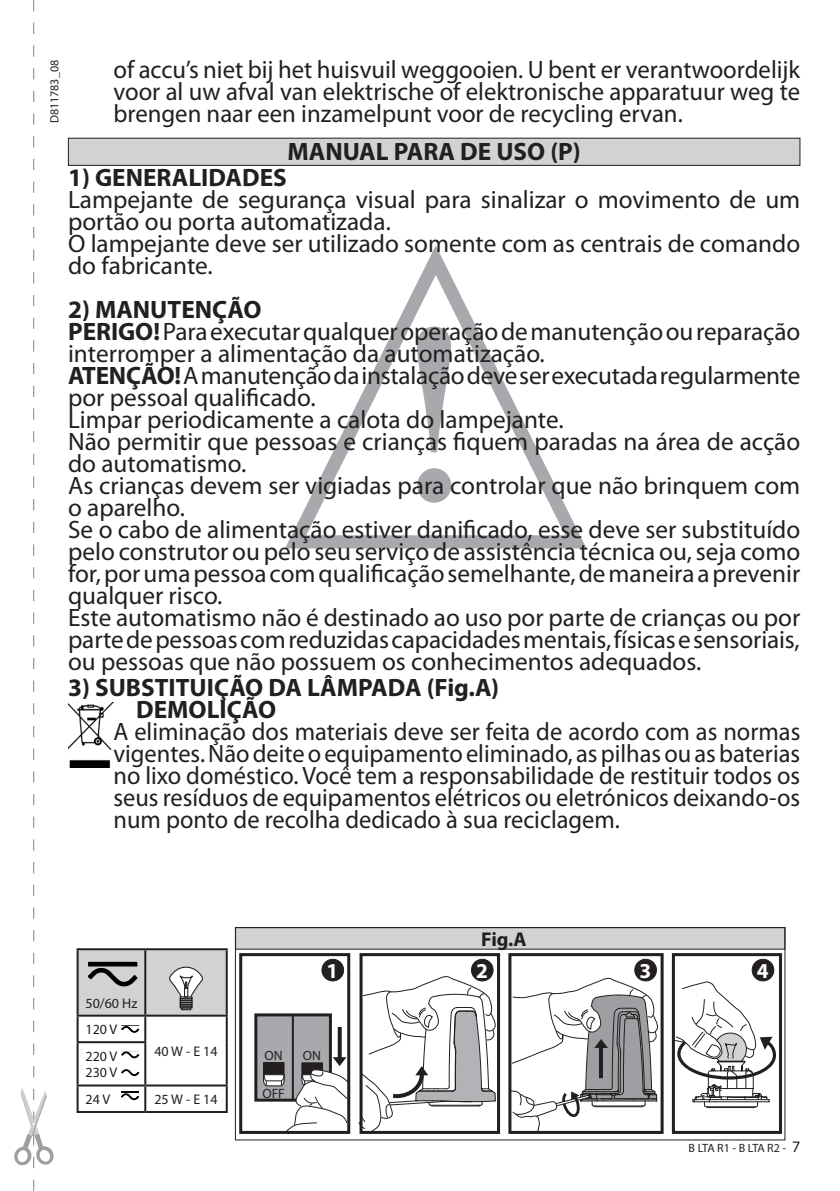
<style>
.page{position:relative;width:840px;height:1191px;background:#fff}
.page>*{position:absolute;margin:0;border:0;box-sizing:border-box;transform-origin:0 0}
.t1{font:25.2px/22px "Myriad Pro";color:#231f20;text-align:justify}
.t2{font:700 25.2px/22px "Myriad Pro";color:#231f20}
.t3{font:700 21.4px "Myriad Pro";color:#fff}
.t4{font:700 20px "Myriad Pro";color:#231f20}
.t5{font:14px/16.8px "Myriad Pro";color:#231f20}
.t6{font:13.4px "Myriad Pro";color:#231f20}
.t7{font:12px "Myriad Pro";letter-spacing:-.075em;color:#231f20}
.t8{font:12px "Myriad Pro";color:#231f20}
.s1{font-weight:700}
.s2{font-size:16px}
</style>
<div class="page">
<svg style="left:285px;top:245px;width:302px;height:304px"></svg>
<svg style="left:417px;top:326px;width:34px;height:176px"></svg>
<div style="left:359px;top:953px;width:140px;height:181px;border:3px solid #231f20"></div>
<div style="left:508px;top:953px;width:155px;height:181px;border:3px solid #231f20"></div>
<div style="left:671px;top:953px;width:110px;height:181px;border:3px solid #231f20"></div>
<div style="left:471px;top:959px;width:22px;height:22px;background:#231f20;border-radius:50%"></div>
<div style="left:471px;top:959px;width:22px;height:22px;border:1px solid #231f20;border-radius:50%"></div>
<div style="left:634px;top:959px;width:22px;height:22px;background:#231f20;border-radius:50%"></div>
<div style="left:634px;top:959px;width:22px;height:22px;border:1px solid #231f20;border-radius:50%"></div>
<div style="left:751px;top:959px;width:22px;height:22px;background:#231f20;border-radius:50%"></div>
<div style="left:751px;top:959px;width:22px;height:22px;border:1px solid #231f20;border-radius:50%"></div>
<svg style="left:239px;top:953px;width:112px;height:181px"></svg>
<svg style="left:358px;top:976px;width:137px;height:157px"></svg>
<hr style="left:707px;top:1107px;width:47px;height:1px;background:#231f20">
<svg style="left:508px;top:977px;width:150px;height:157px"></svg>
<svg style="left:672px;top:981px;width:107px;height:126px"></svg>
<div style="left:235px;top:927px;width:549px;height:22px;background:#d1d2d4"></div>
<div style="left:235px;top:927px;width:550px;height:213px;border:1px solid #231f20"></div>
<hr style="left:77px;top:950px;width:2px;height:64px;background:#231f20">
<hr style="left:225px;top:950px;width:2px;height:64px;background:#231f20">
<hr style="left:77px;top:1016px;width:2px;height:25px;background:#231f20">
<hr style="left:144px;top:1016px;width:2px;height:25px;background:#231f20">
<hr style="left:225px;top:1016px;width:2px;height:26px;background:#231f20">
<hr style="left:77px;top:1043px;width:2px;height:41px;background:#231f20">
<hr style="left:144px;top:1043px;width:2px;height:41px;background:#231f20">
<hr style="left:225px;top:1042px;width:2px;height:42px;background:#231f20">
<hr style="left:77px;top:1084px;width:68px;height:2px;background:#231f20">
<hr style="left:77px;top:1086px;width:2px;height:25px;background:#231f20">
<hr style="left:145px;top:1084px;width:82px;height:2px;background:#231f20">
<hr style="left:144px;top:1086px;width:2px;height:25px;background:#231f20">
<hr style="left:225px;top:1086px;width:2px;height:25px;background:#231f20">
<hr style="left:77px;top:1111px;width:68px;height:2px;background:#231f20">
<hr style="left:145px;top:1111px;width:82px;height:2px;background:#231f20">
<hr style="left:77px;top:1014px;width:68px;height:2px;background:#231f20">
<hr style="left:145px;top:1014px;width:82px;height:2px;background:#231f20">
<hr style="left:77px;top:1041px;width:69px;height:2px;background:#231f20">
<hr style="left:77px;top:948px;width:68px;height:2px;background:#231f20">
<hr style="left:145px;top:948px;width:82px;height:2px;background:#231f20">
<svg style="left:121px;top:1051px;width:19px;height:7px"></svg>
<svg style="left:121px;top:1025px;width:19px;height:7px"></svg>
<svg style="left:121px;top:1069px;width:19px;height:7px"></svg>
<svg style="left:121px;top:1091px;width:18px;height:9px"></svg>
<svg style="left:78px;top:949px;width:148px;height:66px;background:#bcbdbf"></svg>
<hr style="left:89px;top:963px;width:47px;height:2px;background:#000">
<div style="left:68px;top:138px;width:731px;height:27px;background:#d1d2d4"></div>
<div style="left:68px;top:138px;width:731px;height:28px;border:1px solid #231f20"></div>
<img style="left:68px;top:702px;width:45px;height:65px">
<svg style="left:14px;top:0;width:40px;height:1191px"></svg>
<p class="t8" style="left:47px;top:123px;width:65px;rotate:-90deg">D811783_08</p>
<p class="t1" style="left:113px;top:58px;width:687px">of accu’s niet bij het huisvuil weggooien. U bent er verantwoordelijk voor al uw afval van elektrische of elektronische apparatuur weg te brengen naar een inzamelpunt voor de recycling ervan.</p>
<p class="t2" style="left:287px;top:140px;width:294px">MANUAL PARA DE USO (P)</p>
<p class="t2" style="left:68px;top:165px;width:220px">1) GENERALIDADES</p>
<p class="t1" style="left:68px;top:188px;width:733px;text-align:left">Lampejante de segurança visual para sinalizar o movimento de um portão ou porta automatizada.<br>O lampejante deve ser utilizado somente com as centrais de comando do fabricante.</p>
<p class="t1" style="left:68px;top:298px;width:733px;text-align:left"><span class="s1">2) MANUTENÇÃO<br>PERIGO!</span> Para executar qualquer operação de manutenção ou reparação interromper a alimentação da automatização.<br><span class="s1">ATENÇÃO!</span> A manutenção da instalação deve ser executada regularmente por pessoal qualificado.<br>Limpar periodicamente a calota do lampejante.<br>Não permitir que pessoas e crianças fiquem paradas na área de acção do automatismo.<br>As crianças devem ser vigiadas para controlar que não brinquem com o aparelho.<br>Se o cabo de alimentação estiver danificado, esse deve ser substituído pelo construtor ou pelo seu serviço de assistência técnica ou, seja como for, por uma pessoa com qualificação semelhante, de maneira a prevenir qualquer risco.<br>Este automatismo não é destinado ao uso por parte de crianças ou por parte de pessoas com reduzidas capacidades mentais, físicas e sensoriais, ou pessoas que não possuem os conhecimentos adequados.</p>
<p class="t2" style="left:136px;top:675px;width:364px;text-indent:-68px">3) SUBSTITUIÇÃO DA LÂMPADA (Fig.A)<br>DEMOLIÇÃO</p>
<p class="t1" style="left:113px;top:720px;width:688px">A eliminação dos materiais deve ser feita de acordo com as normas vigentes. Não deite o equipamento eliminado, as pilhas ou as baterias no lixo doméstico. Você tem a responsabilidade de restituir todos os seus resíduos de equipamentos elétricos ou eletrónicos deixando-os num ponto de recolha dedicado à sua reciclagem.</p>
<p class="t5" style="left:85px;top:994px;width:53px">50/60 Hz</p>
<p class="t5" style="left:86px;top:1020px;width:33px">120 V</p>
<p class="t5" style="left:154px;top:1042px;width:65px">40 W - E 14</p>
<p class="t5" style="left:86px;top:1047px;width:33px">220 V<br>230 V</p>
<p class="t5" style="left:86px;top:1090px;width:26px">24 V</p>
<p class="t5" style="left:154px;top:1090px;width:65px">25 W - E 14</p>
<p class="t4" style="left:481px;top:925px;width:47px">Fig.A</p>
<p class="t3" style="left:326px;top:956px;width:13px">1</p>
<p class="t3" style="left:476px;top:956px;width:13px">2</p>
<p class="t3" style="left:639px;top:956px;width:13px">3</p>
<p class="t3" style="left:756px;top:956px;width:13px">4</p>
<p class="t6" style="left:264px;top:1047px;width:20px">ON</p>
<p class="t6" style="left:262px;top:1084px;width:24px">OFF</p>
<p class="t6" style="left:303px;top:1047px;width:20px">ON</p>
<p class="t7" style="left:688px;top:1140px;width:113px">B LTA R1 - B LTA R2 - <span class="s2">7</span></p>
</div>
